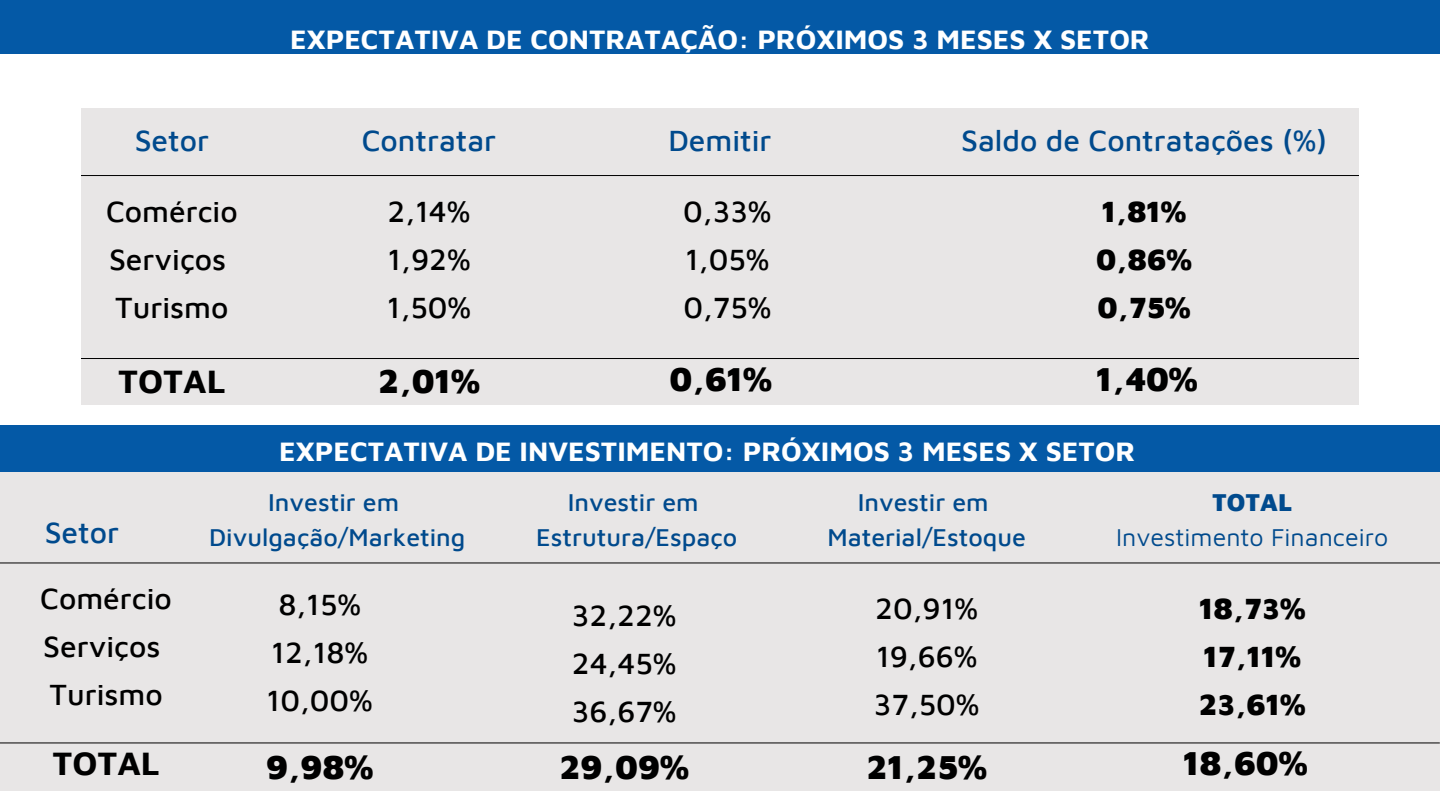
<style>
.page{position:relative;width:1440px;height:810px;background:#fff}
.page>*{position:absolute;margin:0;border:0;box-sizing:border-box;transform-origin:0 0}
.t1{font:900 34px "Maven Pro";color:#000}
.t2{font:700 34px "Maven Pro";color:#000}
.t3{font:500 30px/48px "Maven Pro";color:#000;text-align:justify}
.t4{font:500 30px "Maven Pro";color:#004a8d}
.t5{font:900 30px/48px "Maven Pro";color:#000}
.t6{font:700 28px "Maven Pro";color:#fff}
.t7{font:500 25px/34.5px "Maven Pro";color:#004a8d;text-align:center}
.t8{font:25px "Maven Pro";color:#004a8d}
.t9{font:900 25px "Maven Pro";color:#004a8d}
</style>
<div class="page">
<div style="left:0;top:0;width:1440px;height:54px;background:#0459a6"></div>
<div style="left:0;top:425px;width:1440px;height:53px;background:#0459a6"></div>
<div style="left:81px;top:109px;width:1278px;height:296px;background:#e8e6e6"></div>
<hr style="left:81px;top:175px;width:1278px;height:1px;background:#000">
<hr style="left:81px;top:358px;width:1278px;height:1px;background:#000">
<div style="left:0;top:472px;width:1440px;height:319px;background:#e8e6e6"></div>
<hr style="left:0;top:563px;width:1440px;height:1px;background:#000">
<hr style="left:0;top:743px;width:1440px;height:1px;background:#000">
<p class="t6" style="left:290px;top:22px;width:861px">EXPECTATIVA DE CONTRATAÇÃO: PRÓXIMOS 3 MESES X SETOR</p>
<p class="t4" style="left:135px;top:122px;width:76px">Setor</p>
<p class="t4" style="left:362px;top:122px;width:136px">Contratar</p>
<p class="t4" style="left:668px;top:122px;width:105px">Demitir</p>
<p class="t4" style="left:961px;top:122px;width:367px">Saldo de Contratações (%)</p>
<p class="t3" style="left:106px;top:186px;width:133px;text-align:left">Comércio<br>Serviços<br>Turismo</p>
<p class="t3" style="left:387px;top:186px;width:86px">2,14% 1,92% 1,50%</p>
<p class="t3" style="left:683px;top:186px;width:90px">0,33% 1,05% 0,75%</p>
<p class="t5" style="left:1096px;top:186px;width:97px">1,81%<br>0,86%<br>0,75%</p>
<p class="t2" style="left:118px;top:360px;width:109px">TOTAL</p>
<p class="t1" style="left:378px;top:360px;width:103px">2,01%</p>
<p class="t1" style="left:670px;top:359px;width:104px">0,61%</p>
<p class="t1" style="left:1096px;top:359px;width:103px">1,40%</p>
<p class="t4" style="left:45px;top:514px;width:76px">Setor</p>
<p class="t6" style="left:279px;top:434px;width:858px">EXPECTATIVA DE INVESTIMENTO: PRÓXIMOS 3 MESES X SETOR</p>
<p class="t7" style="left:209px;top:485px;width:258px">Investir em<br>Divulgação/Marketing</p>
<p class="t7" style="left:536px;top:485px;width:203px">Investir em<br>Estrutura/Espaço</p>
<p class="t7" style="left:827px;top:485px;width:200px">Investir em<br>Material/Estoque</p>
<p class="t9" style="left:1212px;top:487px;width:81px">TOTAL</p>
<p class="t8" style="left:1116px;top:522px;width:274px">Investimento Financeiro</p>
<p class="t3" style="left:40px;top:574px;width:133px;text-align:left">Comércio<br>Serviços<br>Turismo</p>
<p class="t3" style="left:267px;top:579px;width:108px;text-align:center">8,15%<br>12,18%<br>10,00%</p>
<p class="t3" style="left:572px;top:590px;width:106px">32,22% 24,45% 36,67%</p>
<p class="t3" style="left:874px;top:584px;width:107px">20,91% 19,66% 37,50%</p>
<p class="t2" style="left:52px;top:742px;width:109px">TOTAL</p>
<p class="t1" style="left:266px;top:746px;width:109px">9,98%</p>
<p class="t1" style="left:866px;top:746px;width:122px">21,25%</p>
<p class="t5" style="left:1199px;top:584px;width:108px">18,73%<br>17,11%<br>23,61%</p>
<p class="t1" style="left:560px;top:746px;width:131px">29,09%</p>
<p class="t1" style="left:1183px;top:742px;width:126px">18,60%</p>
</div>
